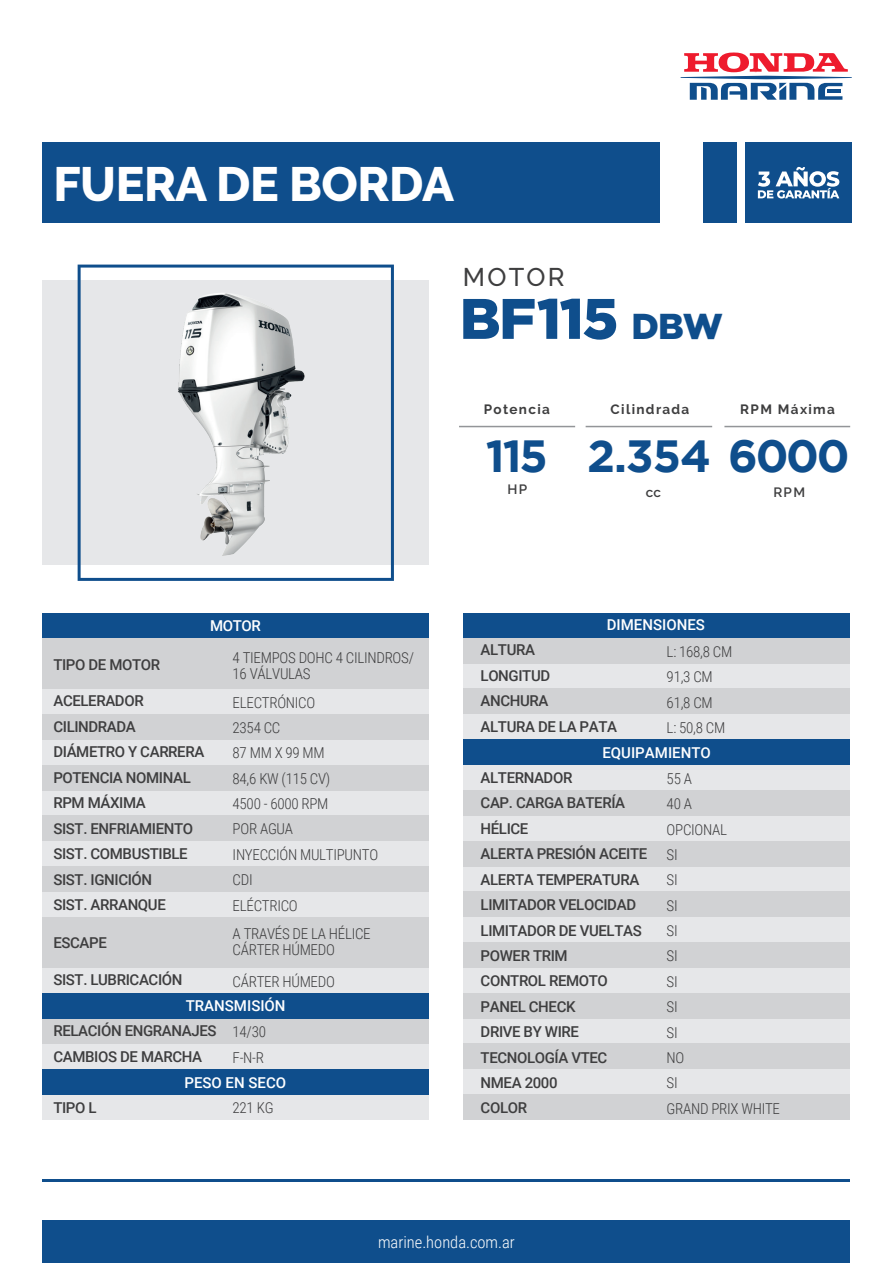
<style>
.page{position:relative;width:893px;height:1263px;background:#fff}
.page>*{position:absolute;margin:0;border:0;box-sizing:border-box;transform-origin:0 0}
.t1{font:900 57px "Gotham";letter-spacing:-.025em;color:#0f4e8c}
.t2{font:800 48px "Raleway";letter-spacing:-.01em;color:#fff}
.t3{font:700 45px "Gotham";letter-spacing:-.05em;color:#0f4e8c}
.t4{font:500 25.5px "Raleway";letter-spacing:.09em;color:#3e3e3f}
.t5{font:300 16.5px "Roboto Condensed";color:#fff}
.t6{font:500 15px/25.3px "Roboto";letter-spacing:-.025em;color:#3e3e3f}
.t7{font:300 15px/25.3px "Roboto Condensed";letter-spacing:-.02em;color:#3e3e3f}
.t8{font:500 15px "Roboto";color:#fff}
.t9{font:700 13.5px "Raleway";letter-spacing:.1em;color:#3e3e3f}
.t10{font:600 13.5px "Raleway";letter-spacing:.1em;color:#3e3e3f}
.s1{font-size:36px}
</style>
<div class="page">
<div style="left:43px;top:649px;width:386px;height:471px;background:#e6e7e9"></div>
<div style="left:463px;top:634px;width:387px;height:486px;background:#e6e7e9"></div>
<div style="left:42px;top:613px;width:387px;height:25px;background:#0f4e8c"></div>
<div style="left:42px;top:638px;width:387px;height:51px;background:#d1d2d4"></div>
<div style="left:42px;top:714px;width:387px;height:25px;background:#d1d2d4"></div>
<div style="left:42px;top:765px;width:387px;height:25px;background:#d1d2d4"></div>
<div style="left:43px;top:816px;width:386px;height:25px;background:#d1d2d4"></div>
<div style="left:43px;top:866px;width:386px;height:26px;background:#d1d2d4"></div>
<div style="left:43px;top:917px;width:386px;height:51px;background:#d1d2d4"></div>
<div style="left:43px;top:1018px;width:386px;height:26px;background:#d1d2d4"></div>
<div style="left:43px;top:1069px;width:386px;height:25px;background:#0f4e8c"></div>
<div style="left:43px;top:142px;width:617px;height:81px;background:#0f4e8c"></div>
<div style="left:43px;top:280px;width:386px;height:285px;background:#e6e7e9"></div>
<svg style="left:78px;top:265px;width:316px;height:316px"></svg>
<hr style="left:586px;top:426px;width:126px;height:1px;background:#939598">
<hr style="left:724px;top:426px;width:126px;height:1px;background:#939598">
<hr style="left:459px;top:426px;width:116px;height:1px;background:#939598">
<div style="left:745px;top:142px;width:107px;height:81px;background:#0f4e8c"></div>
<div style="left:704px;top:142px;width:33px;height:81px;background:#0f4e8c"></div>
<svg style="left:681px;top:52px;width:171px;height:48px"></svg>
<div style="left:463px;top:739px;width:387px;height:26px;background:#0f4e8c"></div>
<div style="left:463px;top:790px;width:387px;height:26px;background:#d1d2d4"></div>
<div style="left:463px;top:638px;width:387px;height:25px;background:#d1d2d4"></div>
<div style="left:463px;top:689px;width:387px;height:25px;background:#d1d2d4"></div>
<div style="left:463px;top:841px;width:387px;height:25px;background:#d1d2d4"></div>
<div style="left:463px;top:892px;width:387px;height:25px;background:#d1d2d4"></div>
<div style="left:463px;top:942px;width:387px;height:26px;background:#d1d2d4"></div>
<div style="left:463px;top:993px;width:387px;height:25px;background:#d1d2d4"></div>
<div style="left:463px;top:1044px;width:387px;height:25px;background:#d1d2d4"></div>
<div style="left:463px;top:1094px;width:387px;height:26px;background:#d1d2d4"></div>
<div style="left:463px;top:613px;width:387px;height:25px;background:#0f4e8c"></div>
<div style="left:42px;top:1220px;width:808px;height:43px;background:#0f4e8c"></div>
<hr style="left:42px;top:1179px;width:808px;height:2px;background:#0f4e8c">
<svg style="left:758px;top:167px;width:81px;height:32px"></svg>
<img style="left:172px;top:286px;width:137px;height:275px">
<div style="left:43px;top:993px;width:386px;height:25px;background:#0f4e8c"></div>
<h2 class="t2" style="left:53px;top:157px;width:402px">FUERA DE BORDA</h2>
<h3 class="t4" style="left:463px;top:263px;width:103px">MOTOR</h3>
<h1 class="t1" style="left:460px;top:279px;width:265px">BF115 <span class="s1">DBW</span></h1>
<p class="t9" style="left:484px;top:402px;width:68px">Potencia</p>
<p class="t9" style="left:611px;top:402px;width:80px">Cilindrada</p>
<p class="t9" style="left:740px;top:402px;width:96px">RPM Máxima</p>
<h3 class="t3" style="left:486px;top:430px;width:63px">115</h3>
<p class="t10" style="left:508px;top:482px;width:21px">HP</p>
<h3 class="t3" style="left:587px;top:430px;width:264px">2.354 6000</h3>
<p class="t10" style="left:646px;top:485px;width:17px">cc</p>
<p class="t10" style="left:773px;top:485px;width:33px">RPM</p>
<p class="t8" style="left:210px;top:615px;width:52px">MOTOR</p>
<p class="t7" style="left:233px;top:649px;width:183px;line-height:16.4px">4 TIEMPOS DOHC 4 CILINDROS/<br>16 VÁLVULAS</p>
<p class="t7" style="left:233px;top:689px;width:147px">ELECTRÓNICO<br>2354 CC<br>87 MM X 99 MM<br>84,6 KW (115 CV)<br>4500 - 6000 RPM<br>POR AGUA<br>INYECCIÓN MULTIPUNTO<br>CDI<br>ELÉCTRICO</p>
<p class="t7" style="left:233px;top:925px;width:140px;line-height:16.4px">A TRAVÉS DE LA HÉLICE<br>CÁRTER HÚMEDO</p>
<p class="t7" style="left:233px;top:968px;width:104px">CÁRTER HÚMEDO</p>
<p class="t7" style="left:233px;top:1019px;width:35px">14/30<br>F-N-R</p>
<p class="t7" style="left:233px;top:1095px;width:42px">221 KG</p>
<p class="t6" style="left:53px;top:652px;width:108px">TIPO DE MOTOR</p>
<p class="t6" style="left:53px;top:688px;width:152px">ACELERADOR<br>CILINDRADA<br>DIÁMETRO Y CARRERA<br>POTENCIA NOMINAL<br>RPM MÁXIMA<br>SIST. ENFRIAMIENTO<br>SIST. COMBUSTIBLE<br>SIST. IGNICIÓN<br>SIST. ARRANQUE</p>
<p class="t6" style="left:53px;top:929px;width:55px">ESCAPE</p>
<p class="t6" style="left:53px;top:967px;width:131px">SIST. LUBRICACIÓN</p>
<p class="t6" style="left:53px;top:1018px;width:165px">RELACIÓN ENGRANAJES<br>CAMBIOS DE MARCHA</p>
<p class="t8" style="left:186px;top:995px;width:101px">TRANSMISIÓN</p>
<p class="t8" style="left:184px;top:1072px;width:103px">PESO EN SECO</p>
<p class="t6" style="left:53px;top:1094px;width:45px">TIPO L</p>
<p class="t8" style="left:607px;top:614px;width:100px">DIMENSIONES</p>
<p class="t6" style="left:481px;top:637px;width:138px">ALTURA<br>LONGITUD<br>ANCHURA<br>ALTURA DE LA PATA</p>
<p class="t7" style="left:667px;top:638px;width:67px">L: 168,8 CM<br>91,3 CM<br>61,8 CM<br>L: 50,8 CM</p>
<p class="t7" style="left:667px;top:765px;width:115px">55 A<br>40 A<br>OPCIONAL<br>SI<br>SI<br>SI<br>SI<br>SI<br>SI<br>SI<br>SI<br>NO<br>SI<br>GRAND PRIX WHITE</p>
<p class="t8" style="left:602px;top:742px;width:110px">EQUIPAMIENTO</p>
<p class="t6" style="left:481px;top:764px;width:168px">ALTERNADOR<br>CAP. CARGA BATERÍA<br>HÉLICE<br>ALERTA PRESIÓN ACEITE<br>ALERTA TEMPERATURA<br>LIMITADOR VELOCIDAD<br>LIMITADOR DE VUELTAS<br>POWER TRIM<br>CONTROL REMOTO<br>PANEL CHECK<br>DRIVE BY WIRE<br>TECNOLOGÍA VTEC<br>NMEA 2000<br>COLOR</p>
<p class="t5" style="left:378px;top:1230px;width:138px">marine.honda.com.ar</p>
</div>
